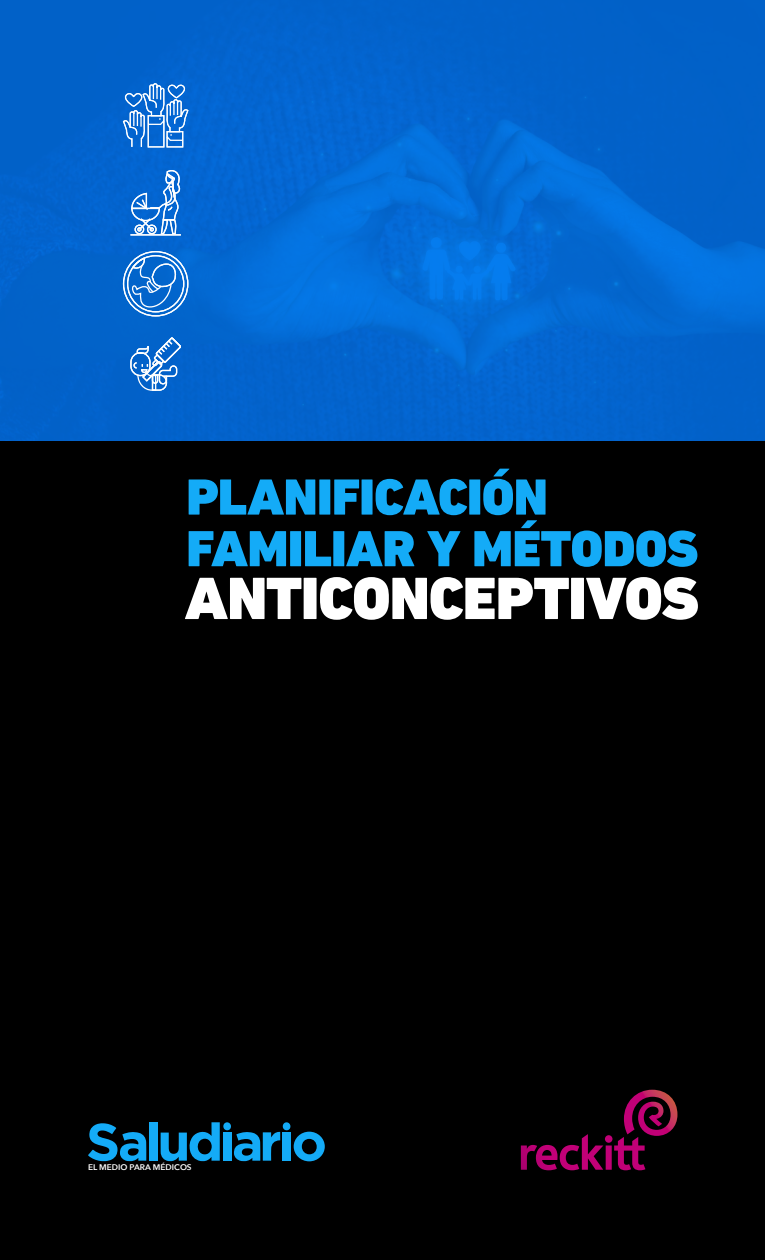
<style>
.page{position:relative;width:765px;height:1260px;background:#fff}
.page>*{position:absolute;margin:0;border:0;box-sizing:border-box;transform-origin:0 0}
.t1{font:900 60.75px "DIN Next LT Pro";letter-spacing:-.015em;color:#fff}
.t2{font:900 51.62px/51.6px "DIN Next LT Pro";letter-spacing:-.015em;color:#14abf7}
.t3{font:600 8.12px "Avenir Next";color:#fff}
</style>
<div class="page">
<div style="left:0;top:116px;width:765px;height:1144px;background:#000"></div>
<img style="left:0;top:0;width:765px;height:440px">
<svg style="left:88px;top:1123px;width:58px;height:38px"></svg>
<svg style="left:161px;top:1122px;width:59px;height:39px"></svg>
<div style="left:223px;top:1122px;width:8px;height:8px;background:#14abf7;border-radius:50%"></div>
<div style="left:223px;top:1132px;width:8px;height:29px;background:#14abf7"></div>
<div style="left:283px;top:1122px;width:7px;height:8px;background:#14abf7;border-radius:50%"></div>
<div style="left:282px;top:1132px;width:9px;height:29px;background:#14abf7"></div>
<svg style="left:234px;top:1131px;width:46px;height:30px"></svg>
<div style="left:149px;top:1122px;width:9px;height:39px;background:#14abf7"></div>
<svg style="left:294px;top:1132px;width:31px;height:29px"></svg>
<svg style="left:521px;top:1090px;width:156px;height:80px"></svg>
<svg style="left:121px;top:83px;width:68px;height:65px"></svg>
<hr style="left:130px;top:234px;width:51px;height:2px;background:#fff">
<svg style="left:131px;top:168px;width:53px;height:67px"></svg>
<div style="left:123px;top:251px;width:65px;height:66px;border:1px solid #fff;border-radius:50%"></div>
<svg style="left:126px;top:254px;width:59px;height:59px"></svg>
<div style="left:130px;top:352px;width:21px;height:24px;border:1px solid #fff;border-radius:10px"></div>
<svg style="left:133px;top:336px;width:49px;height:55px"></svg>
<p class="t2" style="left:186px;top:471px;width:514px">PLANIFICACIÓN<br>FAMILIAR Y MÉTODOS</p>
<p class="t1" style="left:185px;top:562px;width:516px">ANTICONCEPTIVOS</p>
<p class="t3" style="left:88px;top:1160px;width:105px">EL MEDIO PARA MÉDICOS</p>
</div>
